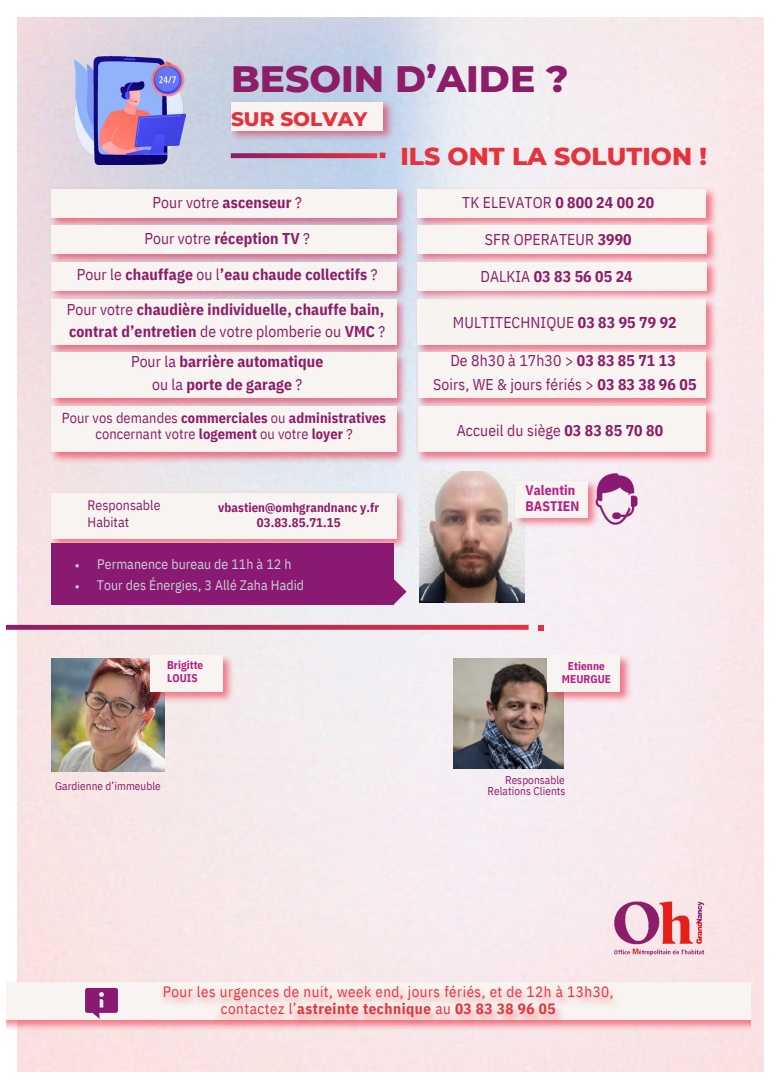
<style>
.page{position:relative;width:780px;height:1088px;background:#fff}
.page>*{position:absolute;margin:0;border:0;box-sizing:border-box;transform-origin:0 0}
.t1{font:800 37.5px "Montserrat";color:#8b1d69}
.t2{font:800 25px "Montserrat";color:#e6323c}
.t3{font:800 20px "Montserrat";color:#e6323c}
.t4{font:700 15.62px "IBM Plex Sans Cond";letter-spacing:.005em;color:#8b1d69}
.t5{font:15.62px "IBM Plex Sans Cond";letter-spacing:.005em;color:#8b1d69}
.t6{font:15px/17.8px "IBM Plex Sans Cond";letter-spacing:.035em;color:#e5323d;text-align:center}
.t7{font:14.38px/16.9px "IBM Plex Sans Cond";letter-spacing:.005em;color:#8b1d69;text-align:center}
.t8{font:13.75px/20.6px "IBM Plex Sans Cond";letter-spacing:.005em;color:#c9d0d9}
.t9{font:13.75px "IBM Plex Sans Cond";letter-spacing:.005em;color:#8b1d69}
.t10{font:700 13.75px/16px "IBM Plex Sans Cond";letter-spacing:.005em;color:#b51e83}
.t11{font:700 12.62px/15px "IBM Plex Sans Cond";letter-spacing:.005em;color:#8b1d69;text-align:center}
.t12{font:11.25px/11.2px "IBM Plex Sans Cond";letter-spacing:.005em;color:#8b1d69;text-align:right}
.t13{font:700 11.25px/13.1px "IBM Plex Sans Cond";letter-spacing:.005em;color:#b51e83}
.s1{font-weight:700}
.s2{font-weight:400}
</style>
<div class="page">
<img style="left:18px;top:18px;width:744px;height:1053px">
<svg style="left:231px;top:153px;width:146px;height:5px"></svg>
<svg style="left:379px;top:152px;width:6px;height:6px"></svg>
<img style="left:50px;top:187px;width:357px;height:36px">
<div style="left:51px;top:189px;width:345px;height:28px;background:#f8f4f1"></div>
<img style="left:50px;top:223px;width:357px;height:36px">
<div style="left:51px;top:226px;width:345px;height:28px;background:#f8f4f1"></div>
<img style="left:50px;top:259px;width:357px;height:38px">
<div style="left:51px;top:262px;width:345px;height:28px;background:#f8f4f1"></div>
<img style="left:50px;top:297px;width:357px;height:54px">
<div style="left:51px;top:299px;width:345px;height:45px;background:#f8f4f1"></div>
<img style="left:416px;top:302px;width:300px;height:49px">
<div style="left:417px;top:299px;width:288px;height:45px;background:#f8f4f1"></div>
<img style="left:50px;top:351px;width:357px;height:53px">
<div style="left:51px;top:353px;width:345px;height:45px;background:#f8f4f1"></div>
<img style="left:50px;top:404px;width:357px;height:59px">
<div style="left:51px;top:406px;width:345px;height:46px;background:#f8f4f1"></div>
<img style="left:50px;top:491px;width:357px;height:59px">
<div style="left:51px;top:492px;width:345px;height:46px;background:#f8f4f1"></div>
<img style="left:416px;top:351px;width:300px;height:53px">
<div style="left:418px;top:353px;width:287px;height:45px;background:#f8f4f1"></div>
<img style="left:416px;top:404px;width:300px;height:59px">
<div style="left:418px;top:406px;width:287px;height:46px;background:#f8f4f1"></div>
<img style="left:419px;top:472px;width:105px;height:130px">
<img style="left:453px;top:658px;width:109px;height:110px">
<img style="left:514px;top:478px;width:85px;height:50px">
<div style="left:515px;top:481px;width:73px;height:36px;background:#f8f4f1"></div>
<img style="left:545px;top:653px;width:86px;height:50px">
<div style="left:547px;top:655px;width:73px;height:36px;background:#f8f4f1"></div>
<img style="left:6px;top:979px;width:744px;height:52px">
<div style="left:6px;top:982px;width:744px;height:37px;background:#f8f4f1"></div>
<img style="left:160px;top:989px;width:458px;height:40px">
<img style="left:229px;top:99px;width:165px;height:42px">
<div style="left:231px;top:102px;width:151px;height:28px;background:#f8f4f1"></div>
<img style="left:416px;top:187px;width:300px;height:36px">
<div style="left:417px;top:189px;width:288px;height:28px;background:#f8f4f1"></div>
<img style="left:416px;top:223px;width:301px;height:36px">
<div style="left:417px;top:226px;width:289px;height:28px;background:#f8f4f1"></div>
<img style="left:416px;top:259px;width:301px;height:43px">
<div style="left:417px;top:262px;width:289px;height:28px;background:#f8f4f1"></div>
<img style="left:601px;top:888px;width:105px;height:71px">
<svg style="left:6px;top:625px;width:522px;height:5px;background:#bb3059"></svg>
<svg style="left:537px;top:625px;width:6px;height:5px"></svg>
<img style="left:74px;top:57px;width:111px;height:108px">
<img style="left:588px;top:472px;width:54px;height:54px">
<img style="left:83px;top:987px;width:37px;height:33px">
<img style="left:52px;top:658px;width:112px;height:113px">
<img style="left:149px;top:653px;width:85px;height:50px">
<div style="left:149px;top:655px;width:73px;height:36px;background:#f8f4f1"></div>
<div style="left:51px;top:544px;width:342px;height:61px;background:#8a1972"></div>
<svg style="left:393px;top:578px;width:13px;height:27px"></svg>
<p class="t1" style="left:231px;top:56px;width:339px">BESOIN D’AIDE ?</p>
<p class="t3" style="left:231px;top:106px;width:138px">SUR SOLVAY</p>
<p class="t2" style="left:400px;top:141px;width:308px">ILS ONT LA SOLUTION !</p>
<p class="t5" style="left:462px;top:192px;width:193px">TK ELEVATOR <span class="s1">0 800 24 00 20</span></p>
<p class="t5" style="left:484px;top:229px;width:148px">SFR OPERATEUR <span class="s1">3990</span></p>
<p class="t4" style="left:480px;top:265px;width:154px"><span class="s2">DALKIA</span> 03 83 56 05 24</p>
<p class="t5" style="left:152px;top:192px;width:150px">Pour votre <span class="s1">ascenseur</span> ?</p>
<p class="t4" style="left:144px;top:228px;width:167px"><span class="s2">Pour votre</span> réception TV <span class="s2">?</span></p>
<p class="t4" style="left:77px;top:264px;width:302px"><span class="s2">Pour le</span> chauffage <span class="s2">ou l</span>’eau chaude collectifs <span class="s2">?</span></p>
<p class="t4" style="left:67px;top:299px;width:319px"><span class="s2">Pour votre</span> chaudière individuelle, chauffe bain,</p>
<p class="t4" style="left:69px;top:321px;width:317px">contrat d’entretien <span class="s2">de votre plomberie ou</span> VMC <span class="s2">?</span></p>
<p class="t4" style="left:131px;top:351px;width:194px"><span class="s2">Pour la</span> barrière automatique</p>
<p class="t4" style="left:152px;top:374px;width:152px"><span class="s2">ou la</span> porte de garage <span class="s2">?</span></p>
<p class="t5" style="left:452px;top:312px;width:225px">MULTITECHNIQUE <span class="s1">03 83 95 79 92</span></p>
<p class="t5" style="left:450px;top:350px;width:227px">De 8h30 à 17h30 &gt; <span class="s1">03 83 85 71 13</span></p>
<p class="t5" style="left:433px;top:373px;width:264px">Soirs, WE &amp; jours fériés &gt; <span class="s1">03 83 38 96 05</span></p>
<p class="t7" style="left:62px;top:409px;width:325px">Pour vos demandes <span class="s1">commerciales</span> ou <span class="s1">administratives </span>concernant votre <span class="s1">logement</span> ou votre <span class="s1">loyer</span> ?</p>
<p class="t8" style="left:75px;top:554px;width:6px">• •</p>
<p class="t9" style="left:87px;top:496px;width:74px">Responsable</p>
<p class="t9" style="left:87px;top:513px;width:43px">Habitat</p>
<p class="t8" style="left:97px;top:554px;width:195px">Permanence bureau de 11h à 12 h</p>
<p class="t8" style="left:97px;top:574px;width:209px">Tour des Énergies, 3 Allé Zaha Hadid</p>
<p class="t11" style="left:218px;top:500px;width:162px">vbastien@omhgrandnanc y.fr<br>03.83.85.71.15</p>
<p class="t13" style="left:167px;top:658px;width:38px">Brigitte<br>LOUIS</p>
<p class="t12" style="left:55px;top:780px;width:107px">Gardienne d’immeuble</p>
<p class="t5" style="left:456px;top:420px;width:208px">Accueil du siège <span class="s1">03 83 85 70 80</span></p>
<p class="t10" style="left:525px;top:482px;width:56px">Valentin<br>BASTIEN</p>
<p class="t13" style="left:561px;top:658px;width:51px;text-align:center">Etienne<br>MEURGUE</p>
<p class="t12" style="left:487px;top:774px;width:79px">Responsable<br>Relations Clients</p>
<p class="t6" style="left:163px;top:982px;width:452px">Pour les urgences de nuit, week end, jours fériés, et de 12h à 13h30, contactez l’<span class="s1">astreinte technique</span> au <span class="s1">03 83 38 96 05</span></p>
</div>
